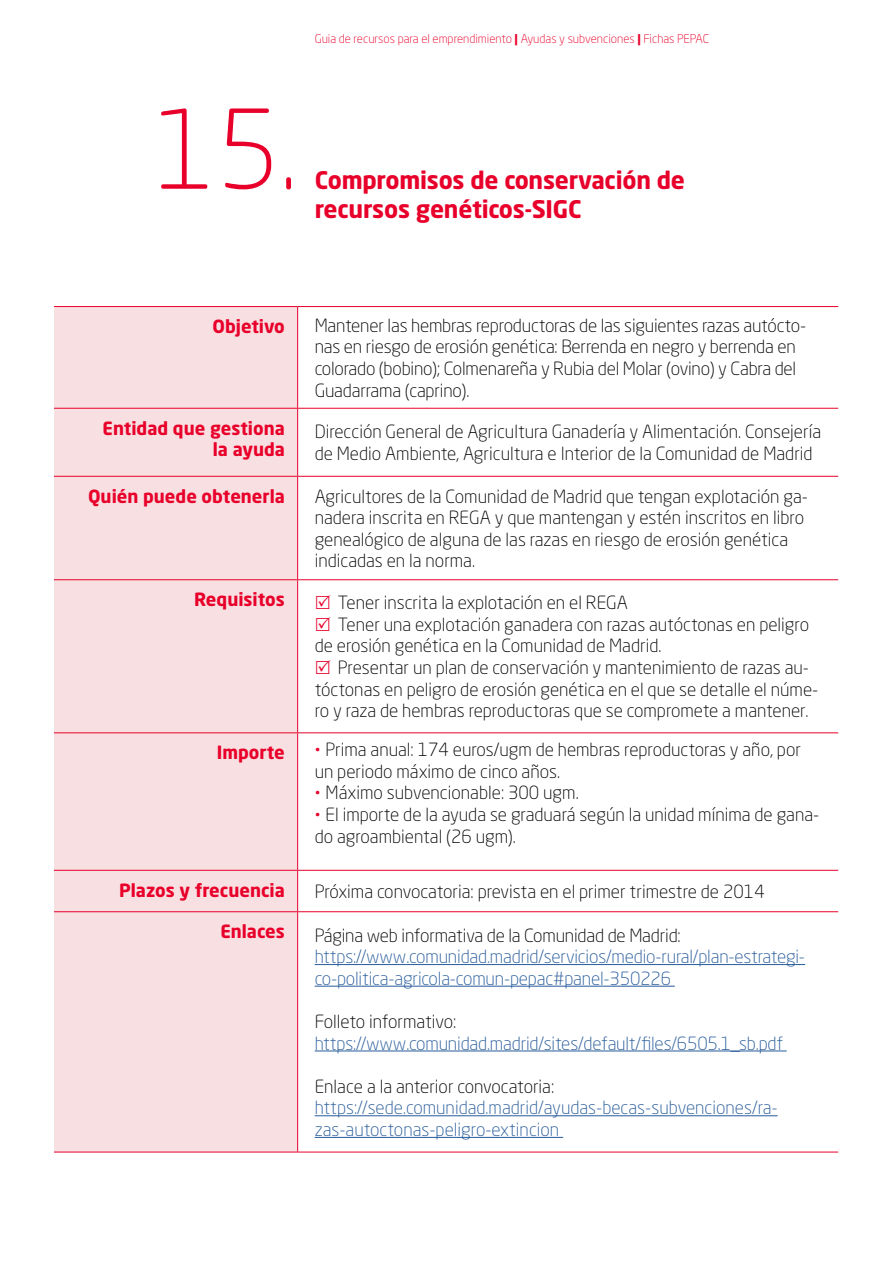
<style>
.page{position:relative;width:893px;height:1263px;background:#fff}
.page>*{position:absolute;margin:0;border:0;box-sizing:border-box;transform-origin:0 0}
.t1{font:300 108px "Neo Sans Std";color:#e8002a}
.t2{font:700 24px "Neo Sans Std";letter-spacing:-.01em;color:#e8002a}
.t3{font:300 18px/21.6px "Neo Sans Std";color:#000}
.t4{font:300 18px/21.6px "Neo Sans Std";letter-spacing:-.01em;color:#275b9b}
.t5{font:700 18px/21.6px "Neo Sans Std";color:#e8002a;text-align:right}
.t6{font:300 12px "Neo Sans Std";color:#e8002a}
.s1{font-weight:700}
.s2{font-family:"Montserrat";font-weight:700;color:#e8002a}
</style>
<div class="page">
<div style="left:54px;top:307px;width:243px;height:845px;background:#f8e0e2"></div>
<hr style="left:298px;top:306px;width:540px;height:1px;background:#e8002a">
<hr style="left:297px;top:307px;width:1px;height:101px;background:#e8002a">
<hr style="left:298px;top:408px;width:540px;height:1px;background:#e8002a">
<hr style="left:297px;top:409px;width:1px;height:67px;background:#e8002a">
<hr style="left:298px;top:476px;width:540px;height:1px;background:#e8002a">
<hr style="left:297px;top:477px;width:1px;height:102px;background:#e8002a">
<hr style="left:298px;top:579px;width:540px;height:1px;background:#e8002a">
<hr style="left:297px;top:580px;width:1px;height:152px;background:#e8002a">
<hr style="left:298px;top:732px;width:540px;height:1px;background:#e8002a">
<hr style="left:297px;top:733px;width:1px;height:137px;background:#e8002a">
<hr style="left:298px;top:870px;width:540px;height:1px;background:#e8002a">
<hr style="left:297px;top:871px;width:1px;height:40px;background:#e8002a">
<hr style="left:298px;top:911px;width:540px;height:1px;background:#e8002a">
<hr style="left:297px;top:912px;width:1px;height:240px;background:#e8002a">
<hr style="left:298px;top:1152px;width:540px;height:1px;background:#e8002a">
<hr style="left:54px;top:306px;width:244px;height:1px;background:#e8002a">
<hr style="left:54px;top:408px;width:244px;height:1px;background:#e8002a">
<hr style="left:54px;top:476px;width:244px;height:1px;background:#e8002a">
<hr style="left:54px;top:579px;width:244px;height:1px;background:#e8002a">
<hr style="left:54px;top:732px;width:244px;height:1px;background:#e8002a">
<hr style="left:54px;top:870px;width:244px;height:1px;background:#e8002a">
<hr style="left:54px;top:911px;width:244px;height:1px;background:#e8002a">
<hr style="left:54px;top:1152px;width:244px;height:1px;background:#e8002a">
<hr style="left:315px;top:964px;width:490px;height:1px;background:#275b9b">
<hr style="left:315px;top:986px;width:360px;height:1px;background:#275b9b">
<hr style="left:315px;top:1050px;width:472px;height:1px;background:#275b9b">
<hr style="left:315px;top:1115px;width:463px;height:1px;background:#275b9b">
<hr style="left:315px;top:1137px;width:248px;height:1px;background:#275b9b">
<p class="t6" style="left:315px;top:32px;width:396px">Guia de recursos para el emprendimiento <span class="s1">|</span> Ayudas y subvenciones <span class="s1">|</span> Fichas PEPAC</p>
<h1 class="t1" style="left:154px;top:85px;width:145px">15.</h1>
<h2 class="t2" style="left:315px;top:165px;width:372px">Compromisos de conservación de</h2>
<h2 class="t2" style="left:315px;top:193px;width:268px">recursos genéticos-SIGC</h2>
<p class="t5" style="left:212px;top:315px;width:74px">Objetivo</p>
<p class="t3" style="left:315px;top:314px;width:493px">Mantener las hembras reproductoras de las siguientes razas autócto&shy;nas en riesgo de erosión genética: Berrenda en negro y berrenda en colorado (bobino); Colmenareña y Rubia del Molar (ovino) y Cabra del Guadarrama (caprino).</p>
<p class="t5" style="left:103px;top:417px;width:184px">Entidad que gestiona la ayuda</p>
<p class="t3" style="left:315px;top:421px;width:508px">Dirección General de Agricultura Ganadería y Alimentación. Consejería de Medio Ambiente, Agricultura e Interior de la Comunidad de Madrid</p>
<p class="t5" style="left:88px;top:485px;width:198px">Quién puede obtenerla</p>
<p class="t3" style="left:315px;top:485px;width:495px">Agricultores de la Comunidad de Madrid que tengan explotación ga&shy;nadera inscrita en REGA y que mantengan y estén inscritos en libro genealógico de alguna de las razas en riesgo de erosión genética indicadas en la norma.</p>
<p class="t5" style="left:194px;top:588px;width:92px">Requisitos</p>
<p class="t3" style="left:338px;top:592px;width:292px">Tener inscrita la explotación en el REGA</p>
<p class="t3" style="left:338px;top:613px;width:473px">Tener una explotación ganadera con razas autóctonas en peligro</p>
<p class="t3" style="left:315px;top:635px;width:348px">de erosión genética en la Comunidad de Madrid.</p>
<p class="t3" style="left:338px;top:656px;width:473px">Presentar un plan de conservación y mantenimiento de razas au-</p>
<p class="t3" style="left:315px;top:678px;width:505px">tóctonas en peligro de erosión genética en el que se detalle el núme-</p>
<p class="t3" style="left:315px;top:700px;width:495px">ro y raza de hembras reproductoras que se compromete a mantener.</p>
<p class="t5" style="left:217px;top:741px;width:70px">Importe</p>
<p class="t3" style="left:315px;top:739px;width:506px"><span class="s2">·</span> Prima anual: 174 euros/ugm de hembras reproductoras y año, por un periodo máximo de cinco años.<br><span class="s2">·</span> Máximo subvencionable: 300 ugm.<br><span class="s2">·</span> El importe de la ayuda se graduará según la unidad mínima de gana&shy;do agroambiental (26 ugm).</p>
<p class="t5" style="left:119px;top:879px;width:167px">Plazos y frecuencia</p>
<p class="t3" style="left:315px;top:880px;width:452px">Próxima convocatoria: prevista en el primer trimestre de 2014</p>
<p class="t5" style="left:220px;top:920px;width:66px">Enlaces</p>
<p class="t3" style="left:315px;top:924px;width:368px">Página web informativa de la Comunidad de Madrid:</p>
<p class="t4" style="left:315px;top:946px;width:492px">https://www.comunidad.madrid/servicios/medio-rural/plan-estrategi&shy;co-politica-agricola-comun-pepac#panel-350226</p>
<p class="t3" style="left:315px;top:1010px;width:143px">Folleto informativo:</p>
<p class="t4" style="left:315px;top:1032px;width:470px">https://www.comunidad.madrid/sites/default/files/6505.1_sb.pdf</p>
<p class="t3" style="left:315px;top:1075px;width:241px">Enlace a la anterior convocatoria:</p>
<p class="t4" style="left:315px;top:1097px;width:464px">https://sede.comunidad.madrid/ayudas-becas-subvenciones/ra&shy;zas-autoctonas-peligro-extincion</p>
</div>
